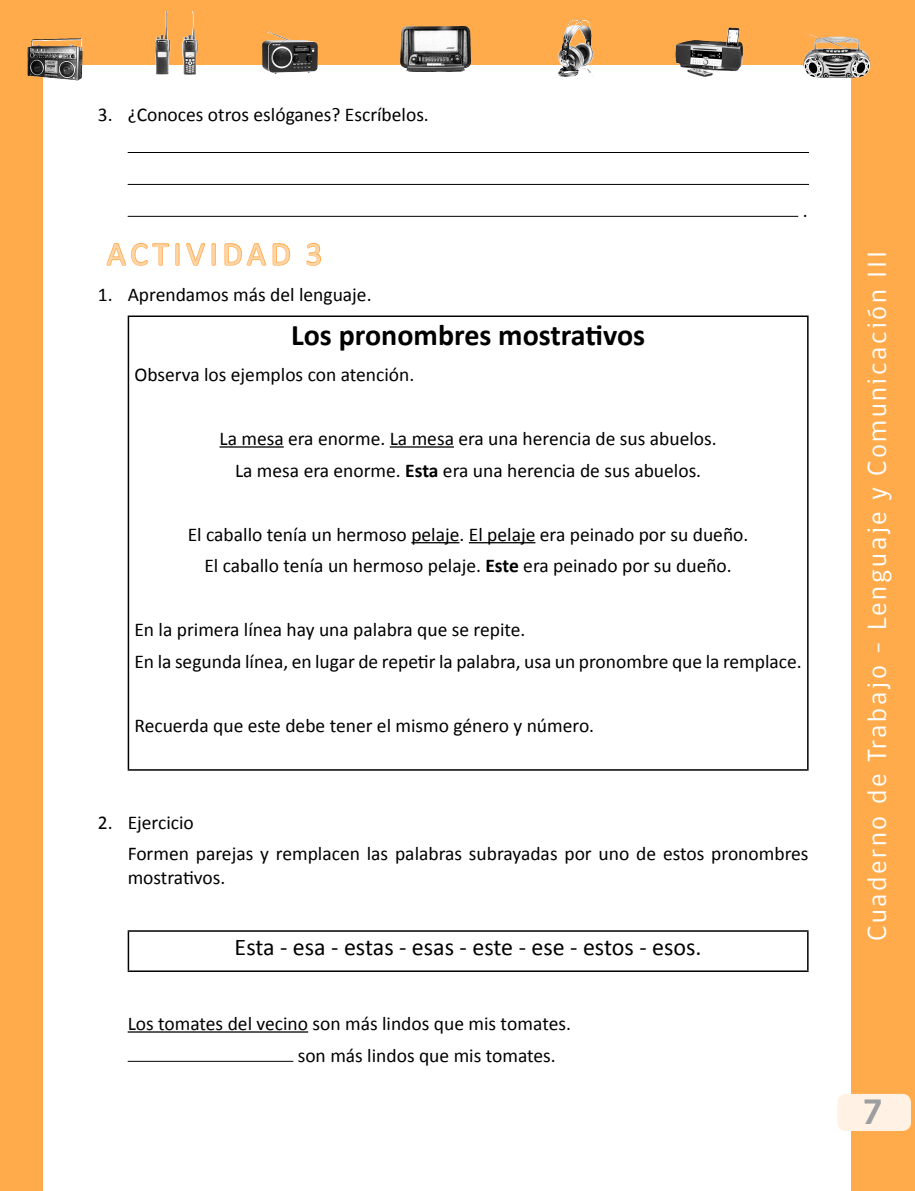
<style>
.page{position:relative;width:915px;height:1191px;background:#fff}
.page>*{position:absolute;margin:0;border:0;box-sizing:border-box;transform-origin:0 0}
.t1{font:700 36px "gob CL";color:#9c9e9f}
.t2{font:33px "Calibri";color:#ffd5a6}
.t3{font:700 30px "Calibri";color:#000}
.t4{font:27px "gob CL";letter-spacing:.1em;color:#fff}
.t5{font:24px "Calibri";color:#000}
.t6{font:19.5px/32px "Calibri";color:#000}
.s1{font-weight:700}
</style>
<div class="page">
<div style="left:850px;top:0;width:64px;height:1191px;background:#ffab4c"></div>
<div style="left:0;top:0;width:914px;height:65px;background:#ffab4c"></div>
<div style="left:0;top:0;width:42px;height:1191px;background:#ffab4c"></div>
<img style="left:27px;top:38px;width:55px;height:43px">
<img style="left:803px;top:35px;width:67px;height:43px">
<img style="left:400px;top:26px;width:71px;height:46px">
<img style="left:262px;top:31px;width:53px;height:43px">
<img style="left:675px;top:28px;width:67px;height:49px">
<img style="left:155px;top:11px;width:42px;height:64px">
<img style="left:558px;top:20px;width:35px;height:57px">
<div style="left:837px;top:1094px;width:73px;height:37px;background:#fff2e4;border-radius:9px"></div>
<hr style="left:128px;top:1031px;width:180px;height:1px;background:#000">
<hr style="left:128px;top:152px;width:680px;height:1px;background:#000">
<hr style="left:128px;top:184px;width:680px;height:1px;background:#000">
<hr style="left:128px;top:216px;width:670px;height:1px;background:#000">
<svg style="left:106px;top:243px;width:110px;height:23px"></svg>
<svg style="left:224px;top:243px;width:67px;height:23px"></svg>
<svg style="left:306px;top:242px;width:16px;height:24px"></svg>
<hr style="left:128px;top:315px;width:680px;height:2px;background:#000">
<hr style="left:128px;top:317px;width:1px;height:452px;background:#000">
<hr style="left:806px;top:317px;width:2px;height:452px;background:#000">
<hr style="left:128px;top:769px;width:680px;height:1px;background:#000">
<hr style="left:219px;top:446px;width:65px;height:1px;background:#000">
<hr style="left:389px;top:446px;width:65px;height:1px;background:#000">
<hr style="left:411px;top:542px;width:48px;height:1px;background:#000">
<hr style="left:468px;top:542px;width:67px;height:1px;background:#000">
<hr style="left:128px;top:930px;width:680px;height:1px;background:#000">
<hr style="left:128px;top:931px;width:1px;height:39px;background:#000">
<hr style="left:806px;top:931px;width:2px;height:39px;background:#000">
<hr style="left:128px;top:970px;width:680px;height:2px;background:#000">
<hr style="left:128px;top:1061px;width:165px;height:1px;background:#000">
<p class="t6" style="left:98px;top:99px;width:332px">3. ¿Conoces otros eslóganes? Escríbelos.</p>
<h2 class="t2" style="left:107px;top:233px;width:123px">ac tividad</h2>
<h2 class="t2" style="left:305px;top:233px;width:18px">3</h2>
<p class="t6" style="left:98px;top:279px;width:275px">1. Aprendamos más del lenguaje.</p>
<h3 class="t3" style="left:291px;top:316px;width:355px">Los pronombres mostrativos</h3>
<p class="t6" style="left:134px;top:358px;width:281px">Observa los ejemplos con atención.</p>
<p class="t6" style="left:219px;top:422px;width:498px;text-align:center">La mesa era enorme. La mesa era una herencia de sus abuelos.<br>La mesa era enorme. <span class="s1">Esta</span> era una herencia de sus abuelos.</p>
<p class="t6" style="left:188px;top:518px;width:562px;text-align:center">El caballo tenía un hermoso pelaje. El pelaje era peinado por su dueño.<br>El caballo tenía un hermoso pelaje. <span class="s1">Este</span> era peinado por su dueño.</p>
<p class="t6" style="left:802px;top:194px;width:6px">.</p>
<p class="t6" style="left:134px;top:614px;width:668px">En la primera línea hay una palabra que se repite.<br>En la segunda línea, en lugar de repetir la palabra, usa un pronombre que la remplace.</p>
<p class="t6" style="left:134px;top:709px;width:461px">Recuerda que este debe tener el mismo género y número.</p>
<p class="t6" style="left:128px;top:806px;width:682px;text-indent:-30px">2. Ejercicio<br>Formen parejas y remplacen las palabras subrayadas por uno de estos pronombres</p>
<p class="t6" style="left:128px;top:861px;width:99px">mostrativos.</p>
<p class="t5" style="left:234px;top:932px;width:468px">Esta - esa - estas - esas - este - ese - estos - esos.</p>
<p class="t6" style="left:297px;top:1007px;width:275px;text-indent:-170px">Los tomates del vecino son más lindos que mis tomates. son más lindos que mis tomates.</p>
<h3 class="t4" style="left:858px;top:941px;width:691px;rotate:-90deg">Cuaderno de Trabajo - Lenguaje y Comunicación III</h3>
<h1 class="t1" style="left:862px;top:1087px;width:22px">7</h1>
</div>
